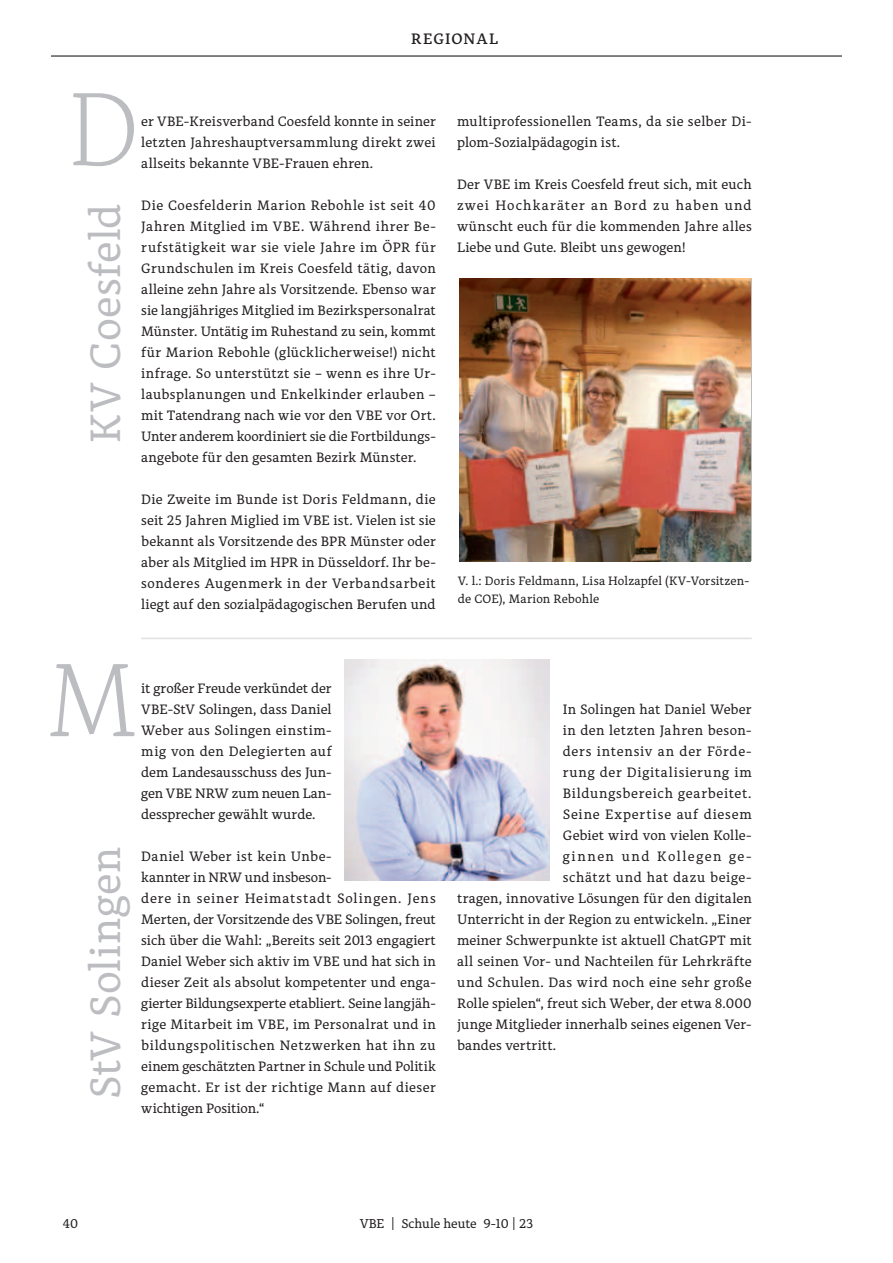
<style>
.page{position:relative;width:893px;height:1263px;background:#fff}
.page>*{position:absolute;margin:0;border:0;box-sizing:border-box;transform-origin:0 0}
.t1{font:100 102.9px "Alkes";color:#bcbdc0}
.t2{font:42px "Alkes";letter-spacing:.01em;color:#bcbdc0}
.t3{font:600 15px "Alkes";letter-spacing:.065em;color:#231f20}
.t4{font:13.5px/21px "Alkes";letter-spacing:.015em;color:#231f20;text-align:justify}
.t5{font:13.5px "Alkes";letter-spacing:.05em;color:#231f20}
.t6{font:13.5px "Alkes";letter-spacing:.06em;color:#231f20}
.t7{font:13.5px "Alkes";letter-spacing:.035em;color:#231f20}
.t8{font:13.5px "Alkes";letter-spacing:.11em;color:#231f20}
.t9{font:12.75px "Alkes";color:#231f20}
.t10{font:12px/18px "Alkes";letter-spacing:.015em;color:#231f20}
</style>
<div class="page">
<hr style="left:51px;top:55px;width:791px;height:2px;background:#231f20">
<hr style="left:141px;top:638px;width:611px;height:1px;background:#dfe0e2">
<img style="left:459px;top:279px;width:291px;height:282px">
<img style="left:344px;top:659px;width:205px;height:221px">
<p class="t3" style="left:411px;top:29px;width:88px">REGIONAL</p>
<h1 class="t1" style="left:67px;top:62px;width:74px">D</h1>
<p class="t4" style="left:141px;top:110px;width:296px">er VBE-Kreisverband Coesfeld konnte in seiner letzten Jahreshauptversammlung direkt zwei allseits bekannte VBE-Frauen ehren.</p>
<p class="t4" style="left:141px;top:194px;width:296px">Die Coesfelderin Marion Rebohle ist seit 40<br>Jahren Mitglied im VBE. Während ihrer Be&shy;rufstätigkeit war sie viele Jahre im ÖPR für Grundschulen im Kreis Coesfeld tätig, davon alleine zehn Jahre als Vorsitzende. Ebenso war sie langjähriges Mitglied im Bezirkspersonalrat Münster. Untätig im Ruhestand zu sein, kommt für Marion Rebohle (glücklicherweise!) nicht infrage. So unterstützt sie – wenn es ihre Ur&shy;laubsplanungen und Enkelkinder erlauben – mit Tatendrang nach wie vor den VBE vor Ort.<br>Unter anderem koordiniert sie die Fortbildungs&shy;angebote für den gesamten Bezirk Münster.</p>
<p class="t4" style="left:141px;top:489px;width:296px">Die Zweite im Bunde ist Doris Feldmann, die seit 25 Jahren Miglied im VBE ist. Vielen ist sie bekannt als Vorsitzende des BPR Münster oder aber als Mitglied im HPR in Düsseldorf. Ihr be&shy;sonderes Augenmerk in der Verbandsarbeit liegt auf den sozialpädagogischen Berufen und</p>
<h2 class="t2" style="left:78px;top:443px;width:242px;rotate:-90deg">KV Coesfeld</h2>
<h1 class="t1" style="left:47px;top:633px;width:93px">M</h1>
<p class="t4" style="left:141px;top:678px;width:192px">it großer Freude verkündet der VBE-StV Solingen, dass Daniel Weber aus Solingen einstim&shy;mig von den Delegierten auf dem Landesausschuss des Jun&shy;gen VBE NRW zum neuen Lan&shy;dessprecher gewählt wurde.</p>
<p class="t4" style="left:141px;top:846px;width:296px;text-align:left">Daniel Weber ist kein Unbe-<br>kannter in NRW und insbeson-<br>dere in seiner Heimatstadt Solingen. Jens Merten, der Vorsitzende des VBE Solingen, freut sich über die Wahl: „Bereits seit 2013 engagiert Daniel Weber sich aktiv im VBE und hat sich in dieser Zeit als absolut kompetenter und enga&shy;gierter Bildungsexperte etabliert. Seine langjäh&shy;rige Mitarbeit im VBE, im Personalrat und in bildungspolitischen Netzwerken hat ihn zu einem geschätzten Partner in Schule und Politik gemacht. Er ist der richtige Mann auf dieser wichtigen Position.“</p>
<h2 class="t2" style="left:78px;top:1099px;width:254px;rotate:-90deg">StV Solingen</h2>
<p class="t4" style="left:457px;top:111px;width:296px">multiprofessionellen Teams, da sie selber Di&shy;plom-Sozialpädagogin ist.</p>
<p class="t4" style="left:457px;top:174px;width:296px">Der VBE im Kreis Coesfeld freut sich, mit euch zwei Hochkaräter an Bord zu haben und wünscht euch für die kommenden Jahre alles Liebe und Gute. Bleibt uns gewogen!</p>
<p class="t10" style="left:458px;top:572px;width:293px">V. l.: Doris Feldmann, Lisa Holzapfel (KV-Vorsitzen&shy;de COE), Marion Rebohle</p>
<p class="t4" style="left:563px;top:699px;width:190px">In Solingen hat Daniel Weber</p>
<p class="t4" style="left:563px;top:720px;width:190px">in den letzten Jahren beson-</p>
<p class="t5" style="left:563px;top:743px;width:190px">ders intensiv an der Förde-</p>
<p class="t6" style="left:563px;top:764px;width:190px">rung der Digitalisierung im</p>
<p class="t5" style="left:563px;top:785px;width:190px">Bildungsbereich gearbeitet.</p>
<p class="t6" style="left:563px;top:806px;width:190px">Seine Expertise auf diesem</p>
<p class="t4" style="left:563px;top:825px;width:190px">Gebiet wird von vielen Kolle-</p>
<p class="t8" style="left:563px;top:848px;width:190px">ginnen und Kollegen ge-</p>
<p class="t5" style="left:563px;top:869px;width:190px">schätzt und hat dazu beige-</p>
<p class="t4" style="left:457px;top:888px;width:296px">tragen, innovative Lösungen für den digitalen</p>
<p class="t4" style="left:457px;top:909px;width:296px">Unterricht in der Region zu entwickeln. „Einer</p>
<p class="t4" style="left:457px;top:930px;width:296px">meiner Schwerpunkte ist aktuell ChatGPT mit</p>
<p class="t4" style="left:457px;top:951px;width:296px">all seinen Vor- und Nachteilen für Lehrkräfte</p>
<p class="t7" style="left:457px;top:974px;width:296px">und Schulen. Das wird noch eine sehr große</p>
<p class="t4" style="left:457px;top:993px;width:296px">Rolle spielen“, freut sich Weber, der etwa 8.000</p>
<p class="t4" style="left:457px;top:1014px;width:296px">junge Mitglieder innerhalb seines eigenen Ver-</p>
<p class="t4" style="left:457px;top:1035px;width:101px">bandes vertritt.</p>
<p class="t9" style="left:63px;top:1215px;width:17px">40</p>
<p class="t9" style="left:360px;top:1215px;width:175px">VBE | Schule heute 9-10 | 23</p>
</div>
